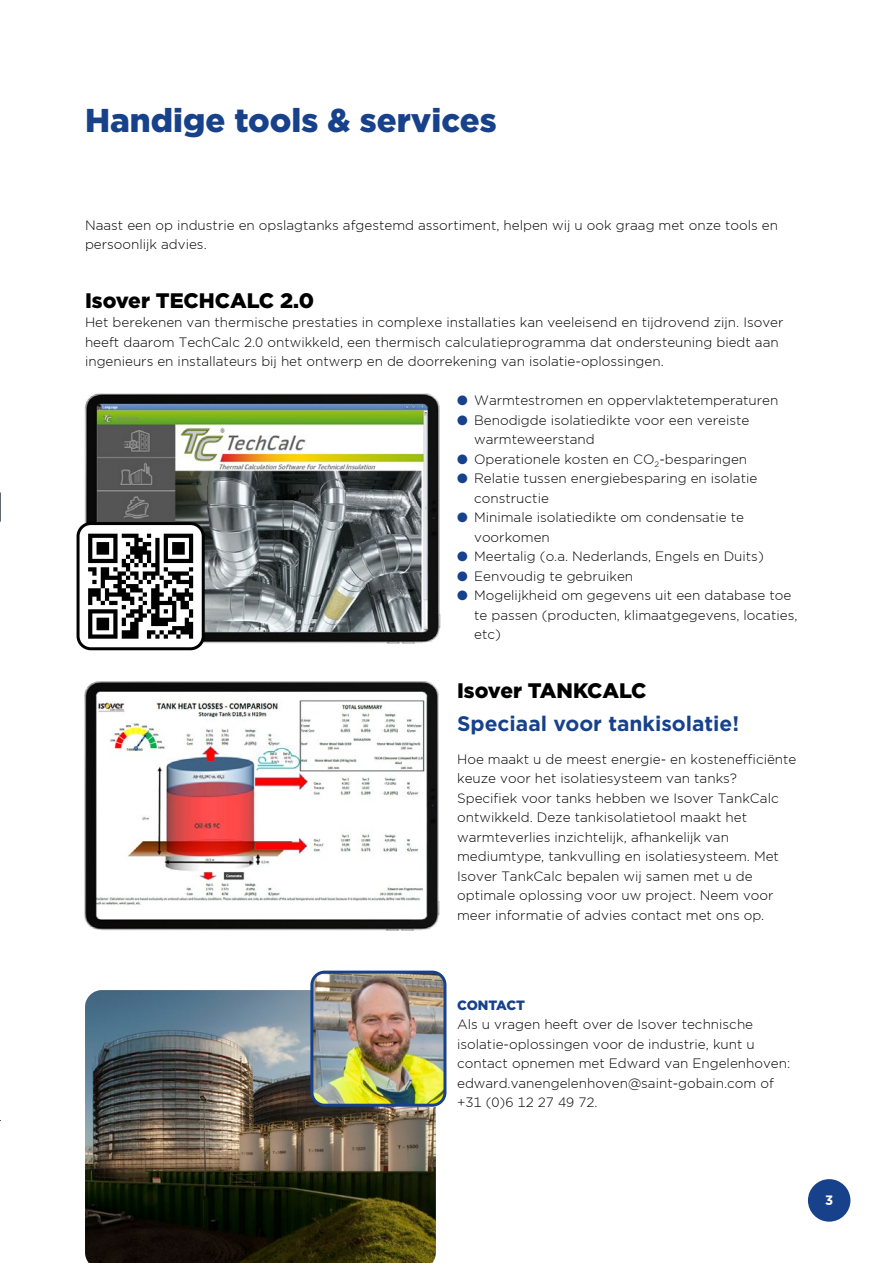
<style>
.page{position:relative;width:893px;height:1263px;background:#fff}
.page>*{position:absolute;margin:0;border:0;box-sizing:border-box;transform-origin:0 0}
.t1{font:900 33px "Gotham";color:#17428b}
.t2{font:900 21px "Gotham";color:#000}
.t3{font:700 21px "Gotham";color:#17428b}
.t4{font:13.5px/19.5px "Gotham Light Eigen";color:#000}
.t5{font:900 13.5px "Gotham";letter-spacing:-.01em;color:#17428b}
.t6{font:700 13.5px "Gotham Bold Eigen";color:#fff}
.s1{color:#17428b}
</style>
<div class="page">
<div style="left:808px;top:1179px;width:42px;height:43px;background:#17428b;border-radius:50%"></div>
<img style="left:85px;top:990px;width:351px;height:273px">
<svg style="left:0;top:492px;width:1px;height:30px"></svg>
<img style="left:76px;top:393px;width:365px;height:258px">
<img style="left:84px;top:681px;width:356px;height:250px">
<div style="left:78px;top:524px;width:125px;height:125px;background:#fff;border-radius:13px"></div>
<svg style="left:88px;top:534px;width:105px;height:105px"></svg>
<div style="left:77px;top:522px;width:128px;height:128px;border:3px solid #000;border-radius:13px"></div>
<img style="left:312px;top:972px;width:133px;height:133px">
<div style="left:310px;top:971px;width:136px;height:136px;border:3px solid #17428b;border-radius:13px"></div>
<h1 class="t1" style="left:85px;top:98px;width:413px">Handige tools &amp; services</h1>
<p class="t4" style="left:85px;top:215px;width:694px">Naast een op industrie en opslagtanks afgestemd assortiment, helpen wij u ook graag met onze tools en persoonlijk advies.</p>
<h2 class="t2" style="left:85px;top:286px;width:231px">Isover TECHCALC 2.0</h2>
<p class="t4" style="left:85px;top:312px;width:700px">Het berekenen van thermische prestaties in complexe installaties kan veeleisend en tijdrovend zijn. Isover heeft daarom TechCalc 2.0 ontwikkeld, een thermisch calculatieprogramma dat ondersteuning biedt aan ingenieurs en installateurs bij het ontwerp en de doorrekening van isolatie-oplossingen.</p>
<p class="t4" style="left:457px;top:390px;width:323px"><span class="s1">●</span> Warmtestromen en oppervlaktetemperaturen</p>
<p class="t4" style="left:474px;top:410px;width:277px;text-indent:-17px"><span class="s1">●</span> Benodigde isolatiedikte voor een vereiste warmteweerstand</p>
<p class="t4" style="left:457px;top:449px;width:292px"><span class="s1">●</span> Operationele kosten en CO<sub>2</sub>-besparingen</p>
<p class="t4" style="left:474px;top:468px;width:285px;text-indent:-17px"><span class="s1">●</span> Relatie tussen energiebesparing en isolatie constructie</p>
<p class="t4" style="left:474px;top:507px;width:271px;text-indent:-17px"><span class="s1">●</span> Minimale isolatiedikte om condensatie te voorkomen</p>
<p class="t4" style="left:457px;top:546px;width:308px"><span class="s1">●</span> Meertalig (o.a. Nederlands, Engels en Duits)</p>
<p class="t4" style="left:457px;top:566px;width:178px"><span class="s1">●</span> Eenvoudig te gebruiken</p>
<p class="t4" style="left:474px;top:585px;width:325px;text-indent:-17px"><span class="s1">●</span> Mogelijkheid om gegevens uit een database toe te passen (producten, klimaatgegevens, locaties, etc)</p>
<h2 class="t2" style="left:457px;top:676px;width:191px">Isover TANKCALC</h2>
<h2 class="t3" style="left:457px;top:709px;width:284px">Speciaal voor tankisolatie!</h2>
<p class="t4" style="left:457px;top:749px;width:341px">Hoe maakt u de meest energie- en kostenefficiënte keuze voor het isolatiesysteem van tanks?<br>Specifiek voor tanks hebben we Isover TankCalc ontwikkeld. Deze tankisolatietool maakt het warmteverlies inzichtelijk, afhankelijk van mediumtype, tankvulling en isolatiesysteem. Met Isover TankCalc bepalen wij samen met u de optimale oplossing voor uw project. Neem voor meer informatie of advies contact met ons op.</p>
<p class="t5" style="left:457px;top:995px;width:70px">CONTACT</p>
<p class="t4" style="left:457px;top:1014px;width:335px">Als u vragen heeft over de Isover technische isolatie-oplossingen voor de industrie, kunt u contact opnemen met Edward van Engelenhoven: edward.vanengelenhoven@saint-gobain.com of +31 (0)6 12 27 49 72.</p>
<p class="t6" style="left:825px;top:1191px;width:10px">3</p>
</div>
